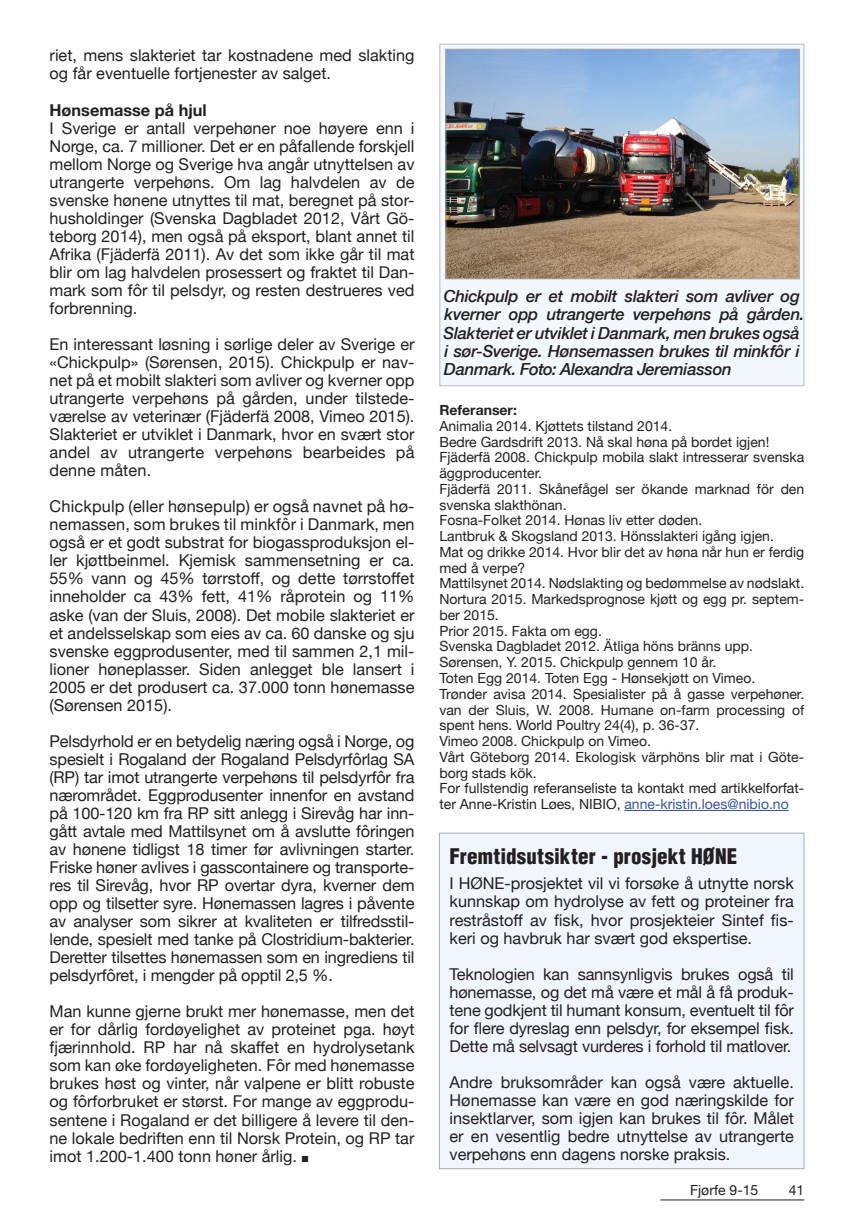
<style>
.page{position:relative;width:854px;height:1226px;background:#fff}
.page>*{position:absolute;margin:0;border:0;box-sizing:border-box;transform-origin:0 0}
.Brodtekst{font:900 condensed 21px "Helvetica";letter-spacing:.005em;color:#231f20}
.Tittel{font:italic 500 16.62px/18.4px "Helvetica Neue";letter-spacing:-.015em;color:#231f20}
.Brodtekst-2{font:16.28px/18px "Helvetica Neue";color:#231f20;text-align:justify}
.Brodtekst-3{font:700 16.28px "Helvetica Neue";color:#231f20}
.Brodtekst-4{font:14px/15.8px "Helvetica Neue";color:#231f20}
.Brodtekst-5{font:700 14px "Helvetica Neue";color:#231f20}
.s1{color:#3853a3}
</style>
<div class="page">
<hr style="left:660px;top:1199px;width:144px;height:1px;background:#231f20">
<div style="left:439px;top:833px;width:364px;height:335px;background:#f1f5fe"></div>
<div style="left:439px;top:832px;width:365px;height:336px;border:1px solid #abafaf"></div>
<div style="left:439px;top:44px;width:364px;height:342px;background:#f3f7fe"></div>
<div style="left:439px;top:44px;width:365px;height:342px;border:1px solid #bcbdc0"></div>
<img style="left:447px;top:51px;width:350px;height:226px">
<div style="left:445px;top:49px;width:354px;height:230px;border:1px solid #abafaf"></div>
<hr style="left:624px;top:810px;width:164px;height:1px;background:#3853a3">
<p class="Brodtekst-2" style="left:50px;top:48px;width:366px">riet, mens slakteriet tar kostnadene med slakting og får eventuelle fortjenester av salget.</p>
<p class="Brodtekst-3" style="left:50px;top:97px;width:159px">Hønsemasse på hjul</p>
<p class="Brodtekst-2" style="left:50px;top:120px;width:366px">I Sverige er antall verpehøner noe høyere enn i Norge, ca. 7 millioner. Det er en påfallende forskjell mellom Norge og Sverige hva angår utnyttelsen av utrangerte verpehøns. Om lag halvdelen av de svenske hønene utnyttes til mat, beregnet på stor&shy;husholdinger (Svenska Dagbladet 2012, Vårt Gö&shy;teborg 2014), men også på eksport, blant annet til Afrika (Fjäderfä 2011). Av det som ikke går til mat blir om lag halvdelen prosessert og fraktet til Dan&shy;mark som fôr til pelsdyr, og resten destrueres ved forbrenning.</p>
<p class="Brodtekst-2" style="left:50px;top:336px;width:366px">En interessant løsning i sørlige deler av Sverige er «Chickpulp» (Sørensen, 2015). Chickpulp er nav&shy;net på et mobilt slakteri som avliver og kverner opp utrangerte verpehøns på gården, under tilstede&shy;værelse av veterinær (Fjäderfä 2008, Vimeo 2015).<br>Slakteriet er utviklet i Danmark, hvor en svært stor andel av utrangerte verpehøns bearbeides på denne måten.</p>
<p class="Brodtekst-2" style="left:50px;top:498px;width:366px">Chickpulp (eller hønsepulp) er også navnet på hø&shy;nemassen, som brukes til minkfôr i Danmark, men også er et godt substrat for biogassproduksjon el&shy;ler kjøttbeinmel. Kjemisk sammensetning er ca.<br>55% vann og 45% tørrstoff, og dette tørrstoffet inneholder ca 43% fett, 41% råprotein og 11% aske (van der Sluis, 2008). Det mobile slakteriet er et andelsselskap som eies av ca. 60 danske og sju svenske eggprodusenter, med til sammen 2,1 mil&shy;lioner høneplasser. Siden anlegget ble lansert i 2005 er det produsert ca. 37.000 tonn hønemasse (Sørensen 2015).</p>
<p class="Brodtekst-2" style="left:50px;top:732px;width:366px">Pelsdyrhold er en betydelig næring også i Norge, og spesielt i Rogaland der Rogaland Pelsdyrfôrlag SA (RP) tar imot utrangerte verpehøns til pelsdyrfôr fra nærområdet. Eggprodusenter innenfor en avstand på 100-120 km fra RP sitt anlegg i Sirevåg har inn&shy;gått avtale med Mattilsynet om å avslutte fôringen av hønene tidligst 18 timer før avlivningen starter.<br>Friske høner avlives i gasscontainere og transporte&shy;res til Sirevåg, hvor RP overtar dyra, kverner dem opp og tilsetter syre. Hønemassen lagres i påvente av analyser som sikrer at kvaliteten er tilfredsstil&shy;lende, spesielt med tanke på Clostridium-bakterier.<br>Deretter tilsettes hønemassen som en ingrediens til pelsdyrfôret, i mengder på opptil 2,5 %.</p>
<p class="Brodtekst-2" style="left:50px;top:1003px;width:366px">Man kunne gjerne brukt mer hønemasse, men det er for dårlig fordøyelighet av proteinet pga. høyt fjærinnhold. RP har nå skaffet en hydrolysetank som kan øke fordøyeligheten. Fôr med hønemasse brukes høst og vinter, når valpene er blitt robuste og fôrforbruket er størst. For mange av eggprodu&shy;sentene i Rogaland er det billigere å levere til den&shy;ne lokale bedriften enn til Norsk Protein, og RP tar imot 1.200-1.400 tonn høner årlig. ■</p>
<p class="Tittel" style="left:443px;top:285px;width:362px">Chickpulp er et mobilt slakteri som avliver og kverner opp utrangerte verpehøns på gården.<br>Slakteriet er utviklet i Danmark, men brukes også i sør-Sverige. Hønsemassen brukes til minkfôr i Danmark. Foto: Alexandra Jeremiasson</p>
<p class="Brodtekst-5" style="left:439px;top:399px;width:79px">Referanser:</p>
<p class="Brodtekst-4" style="left:439px;top:419px;width:234px">Animalia 2014. Kjøttets tilstand 2014.</p>
<p class="Brodtekst-4" style="left:439px;top:434px;width:331px">Bedre Gardsdrift 2013. Nå skal høna på bordet igjen!</p>
<p class="Brodtekst-4" style="left:439px;top:450px;width:366px">Fjäderfä 2008. Chickpulp mobila slakt intresserar svenska äggproducenter.</p>
<p class="Brodtekst-4" style="left:439px;top:482px;width:366px">Fjäderfä 2011. Skånefågel ser ökande marknad för den svenska slakthönan.</p>
<p class="Brodtekst-4" style="left:439px;top:513px;width:264px">Fosna-Folket 2014. Hønas liv etter døden.</p>
<p class="Brodtekst-4" style="left:439px;top:529px;width:336px">Lantbruk &amp; Skogsland 2013. Hönsslakteri igång igjen.</p>
<p class="Brodtekst-4" style="left:439px;top:545px;width:366px">Mat og drikke 2014. Hvor blir det av høna når hun er ferdig med å verpe?</p>
<p class="Brodtekst-4" style="left:439px;top:576px;width:366px">Mattilsynet 2014. Nødslakting og bedømmelse av nødslakt.</p>
<p class="Brodtekst-4" style="left:439px;top:592px;width:366px">Nortura 2015. Markedsprognose kjøtt og egg pr. septem&shy;ber 2015.</p>
<p class="Brodtekst-4" style="left:439px;top:623px;width:164px">Prior 2015. Fakta om egg.</p>
<p class="Brodtekst-4" style="left:439px;top:639px;width:315px">Svenska Dagbladet 2012. Ätliga höns bränns upp.</p>
<p class="Brodtekst-4" style="left:439px;top:655px;width:278px">Sørensen, Y. 2015. Chickpulp gennem 10 år.</p>
<p class="Brodtekst-4" style="left:439px;top:671px;width:317px">Toten Egg 2014. Toten Egg - Hønsekjøtt on Vimeo.</p>
<p class="Brodtekst-4" style="left:439px;top:686px;width:366px;text-align:justify">Trønder avisa 2014. Spesialister på å gasse verpehøner. van der Sluis, W. 2008. Humane on-farm processing of spent hens. World Poultry 24(4), p. 36-37.</p>
<p class="Brodtekst-4" style="left:439px;top:734px;width:213px">Vimeo 2008. Chickpulp on Vimeo.</p>
<p class="Brodtekst-4" style="left:439px;top:749px;width:366px">Vårt Göteborg 2014. Ekologisk värphöns blir mat i Göte&shy;borg stads kök.</p>
<p class="Brodtekst-4" style="left:439px;top:781px;width:366px">For fullstendig referanseliste ta kontakt med artikkelforfat&shy;ter Anne-Kristin Løes, NIBIO, <span class="s1">anne-kristin.loes@nibio.no</span></p>
<p class="Brodtekst" style="left:449px;top:843px;width:289px">Fremtidsutsikter - prosjekt HØNE</p>
<p class="Brodtekst-2" style="left:449px;top:875px;width:346px">I HØNE-prosjektet vil vi forsøke å utnytte norsk kunnskap om hydrolyse av fett og proteiner fra restråstoff av fisk, hvor prosjekteier Sintef fis&shy;keri og havbruk har svært god ekspertise.</p>
<p class="Brodtekst-2" style="left:449px;top:965px;width:346px">Teknologien kan sannsynligvis brukes også til hønemasse, og det må være et mål å få produk&shy;tene godkjent til humant konsum, eventuelt til fôr for flere dyreslag enn pelsdyr, for eksempel fisk.<br>Dette må selvsagt vurderes i forhold til matlover.</p>
<p class="Brodtekst-2" style="left:449px;top:1073px;width:346px">Andre bruksområder kan også være aktuelle.<br>Hønemasse kan være en god næringskilde for insektlarver, som igjen kan brukes til fôr. Målet er en vesentlig bedre utnyttelse av utrangerte verpehøns enn dagens norske praksis.</p>
<p class="Brodtekst-4" style="left:690px;top:1182px;width:70px">Fjørfe 9-15</p>
<p class="Brodtekst-4" style="left:788px;top:1182px;width:17px">41</p>
</div>
